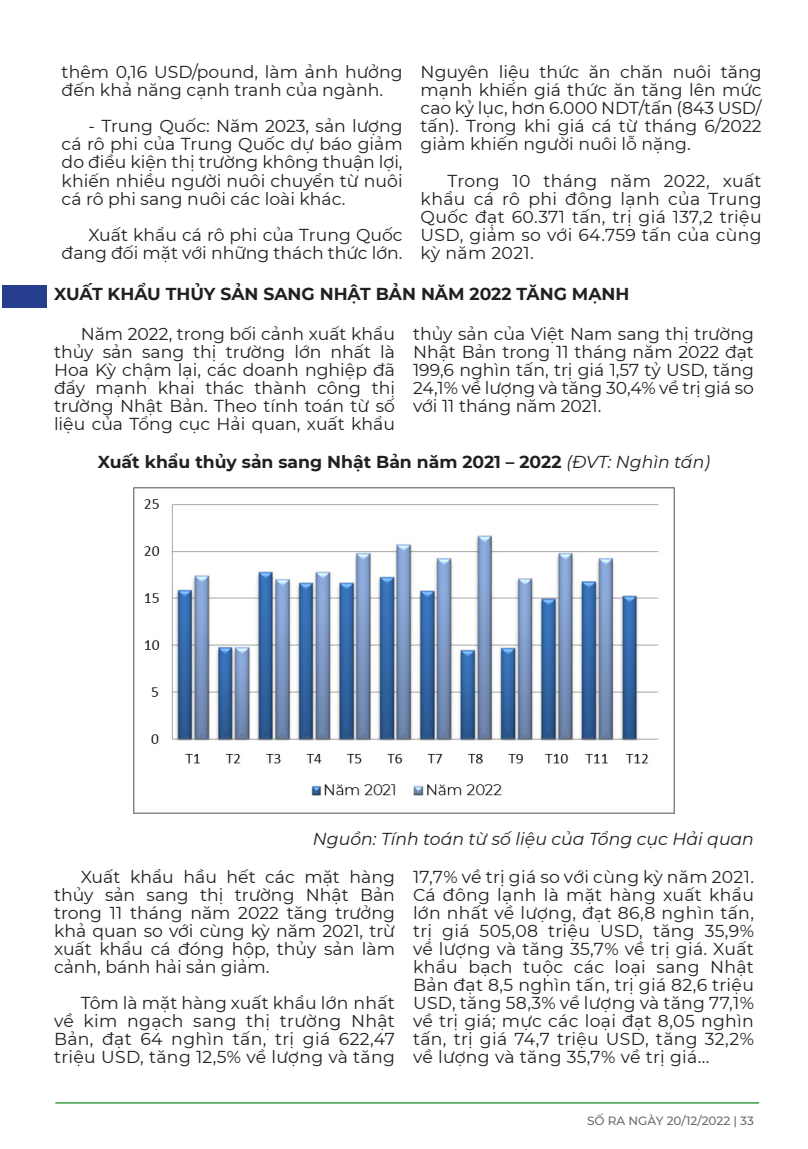
<style>
.page{position:relative;width:808px;height:1149px;background:#fff}
.page>*{position:absolute;margin:0;border:0;box-sizing:border-box;transform-origin:0 0}
.Heading_1_Heading_1{font:17.25px/18px "Montserrat";color:#231f20;text-align:justify}
.Heading_1_Heading_1-2{font:700 17.25px "Montserrat";color:#231f20}
.Heading_1_Heading_1-3{font:italic 17.25px "Montserrat";color:#231f20}
.t1{font:500 12px "Montserrat";color:#6c6d70}
.s1{font-weight:400;font-style:italic}
</style>
<div class="page">
<hr style="left:55px;top:1101px;width:704px;height:2px;background:#3da046">
<div style="left:2px;top:285px;width:44px;height:22px;background:#253f8e"></div>
<img style="left:133px;top:487px;width:542px;height:326px">
<p class="Heading_1_Heading_1" style="left:62px;top:63px;width:342px">thêm 0,16 USD/pound, làm ảnh hưởng đến khả năng cạnh tranh của ngành.</p>
<p class="Heading_1_Heading_1" style="left:62px;top:117px;width:342px;text-indent:27px">- Trung Quốc: Năm 2023, sản lượng cá rô phi của Trung Quốc dự báo giảm do điều kiện thị trường không thuận lợi, khiến nhiều người nuôi chuyển từ nuôi cá rô phi sang nuôi các loài khác.</p>
<p class="Heading_1_Heading_1" style="left:62px;top:225px;width:342px;text-align:right">Xuất khẩu cá rô phi của Trung Quốc đang đối mặt với những thách thức lớn.</p>
<p class="Heading_1_Heading_1" style="left:421px;top:63px;width:342px">Nguyên liệu thức ăn chăn nuôi tăng mạnh khiến giá thức ăn tăng lên mức cao kỷ lục, hơn 6.000 NDT/tấn (843 USD/ tấn). Trong khi giá cá từ tháng 6/2022 giảm khiến người nuôi lỗ nặng.</p>
<p class="Heading_1_Heading_1" style="left:421px;top:171px;width:342px;text-indent:27px">Trong 10 tháng năm 2022, xuất khẩu cá rô phi đông lạnh của Trung Quốc đạt 60.371 tấn, trị giá 137,2 triệu USD, giảm so với 64.759 tấn của cùng kỳ năm 2021.</p>
<p class="Heading_1_Heading_1-2" style="left:54px;top:281px;width:577px">XUẤT KHẨU THỦY SẢN SANG NHẬT BẢN NĂM 2022 TĂNG MẠNH</p>
<p class="Heading_1_Heading_1" style="left:54px;top:324px;width:342px;text-indent:27px">Năm 2022, trong bối cảnh xuất khẩu thủy sản sang thị trường lớn nhất là Hoa Kỳ chậm lại, các doanh nghiệp đã đẩy mạnh khai thác thành công thị trường Nhật Bản. Theo tính toán từ số liệu của Tổng cục Hải quan, xuất khẩu</p>
<p class="Heading_1_Heading_1" style="left:413px;top:324px;width:342px">thủy sản của Việt Nam sang thị trường Nhật Bản trong 11 tháng năm 2022 đạt 199,6 nghìn tấn, trị giá 1,57 tỷ USD, tăng 24,1% về lượng và tăng 30,4% về trị giá so với 11 tháng năm 2021.</p>
<p class="Heading_1_Heading_1-2" style="left:98px;top:449px;width:613px">Xuất khẩu thủy sản sang Nhật Bản năm 2021 – 2022 <span class="s1">(ĐVT: Nghìn tấn)</span></p>
<p class="Heading_1_Heading_1-3" style="left:313px;top:826px;width:443px">Nguồn: Tính toán từ số liệu của Tổng cục Hải quan</p>
<p class="Heading_1_Heading_1" style="left:54px;top:866px;width:342px;text-indent:27px">Xuất khẩu hầu hết các mặt hàng thủy sản sang thị trường Nhật Bản trong 11 tháng năm 2022 tăng trưởng khả quan so với cùng kỳ năm 2021, trừ xuất khẩu cá đóng hộp, thủy sản làm cảnh, bánh hải sản giảm.</p>
<p class="Heading_1_Heading_1" style="left:54px;top:992px;width:342px;text-indent:27px">Tôm là mặt hàng xuất khẩu lớn nhất về kim ngạch sang thị trường Nhật Bản, đạt 64 nghìn tấn, trị giá 622,47 triệu USD, tăng 12,5% về lượng và tăng</p>
<p class="Heading_1_Heading_1" style="left:413px;top:866px;width:342px">17,7% về trị giá so với cùng kỳ năm 2021.<br>Cá đông lạnh là mặt hàng xuất khẩu lớn nhất về lượng, đạt 86,8 nghìn tấn, trị giá 505,08 triệu USD, tăng 35,9% về lượng và tăng 35,7% về trị giá. Xuất khẩu bạch tuộc các loại sang Nhật Bản đạt 8,5 nghìn tấn, trị giá 82,6 triệu USD, tăng 58,3% về lượng và tăng 77,1% về trị giá; mực các loại đạt 8,05 nghìn tấn, trị giá 74,7 triệu USD, tăng 32,2% về lượng và tăng 35,7% về trị giá...</p>
<p class="t1" style="left:587px;top:1111px;width:168px">SỐ RA NGÀY 20/12/2022 | 33</p>
</div>
